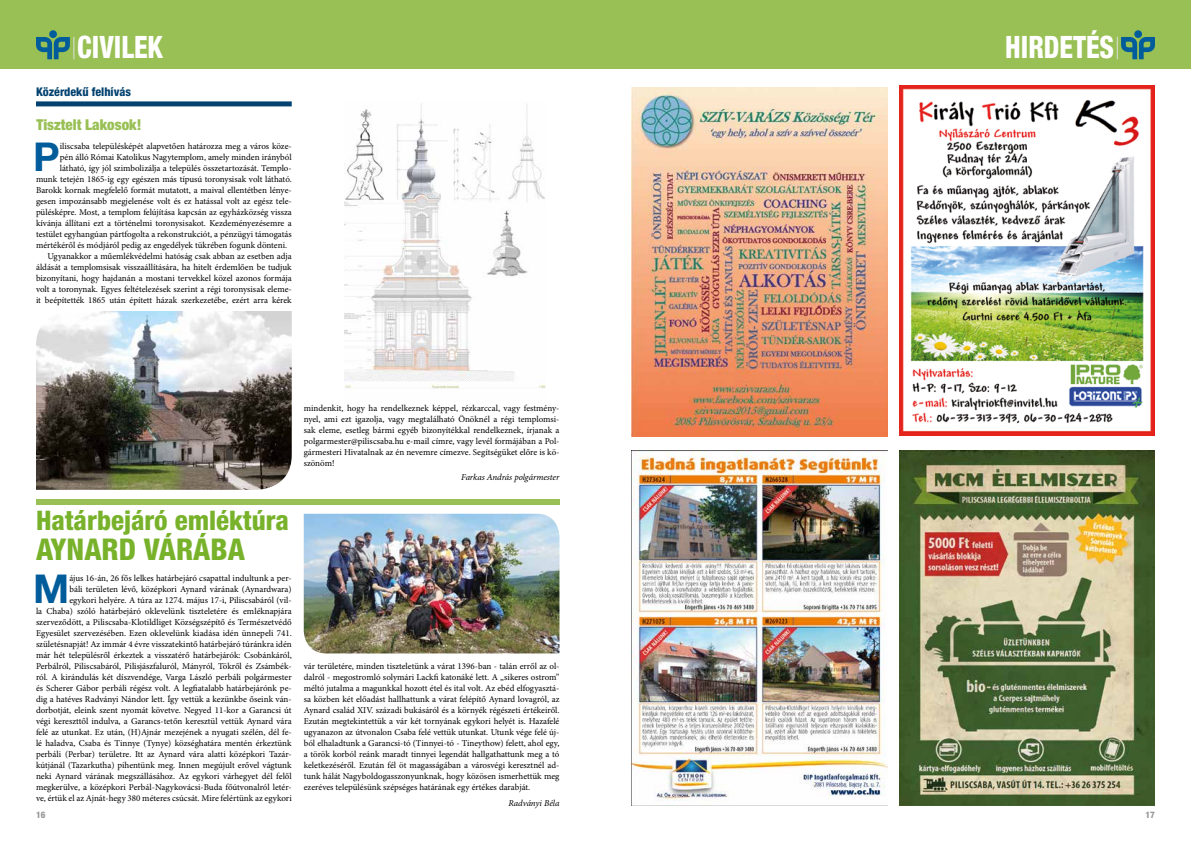
<style>
.page{position:relative;width:1191px;height:842px;background:#fff}
.page>*{position:absolute;margin:0;border:0;box-sizing:border-box;transform-origin:0 0}
.t1{font:700 39.8px "Helvetica Neue LT Pro";color:#005c9a}
.t2{font:800 condensed 30.9px "Helvetica Neue LT Pro";color:#fff;scale:.88 1}
.t3{font:800 condensed 30px "Helvetica Neue LT Pro";color:#78b22b}
.t4{font:800 condensed 27px "Helvetica Neue LT Pro";color:#78b22b}
.t5{font:900 condensed 15px "Helvetica Neue LT Pro";color:#99c055}
.t6{font:800 condensed 12px "Helvetica Neue LT Pro";color:#024270}
.t7{font:9px/11px "Minion Pro";color:#000;text-align:justify}
.t8{font:italic 9px "Minion Pro";letter-spacing:-.01em;color:#000}
.t9{font:800 condensed 9px "Helvetica Neue LT Pro";color:#98989b}
</style>
<div class="page">
<div style="left:0;top:0;width:1191px;height:68px;background:#99c055"></div>
<div style="left:1134px;top:30px;width:8px;height:8px;background:#005c9a;border-radius:50%"></div>
<div style="left:49px;top:30px;width:8px;height:8px;background:#005c9a;border-radius:50%"></div>
<svg style="left:36px;top:37px;width:38px;height:22px"></svg>
<svg style="left:1116px;top:37px;width:39px;height:22px"></svg>
<img style="left:631px;top:450px;width:256px;height:356px">
<img style="left:631px;top:87px;width:256px;height:349px">
<img style="left:304px;top:514px;width:255px;height:139px">
<div style="left:36px;top:101px;width:256px;height:5px;background:#024270"></div>
<img style="left:345px;top:104px;width:200px;height:285px">
<img style="left:36px;top:311px;width:256px;height:179px">
<div style="left:36px;top:499px;width:523px;height:6px;background:#99c055"></div>
<img style="left:899px;top:86px;width:256px;height:349px">
<img style="left:899px;top:450px;width:256px;height:356px">
<h2 class="t2" style="left:77px;top:27px;width:99px">CIVILEK</h2>
<h2 class="t2" style="left:1005px;top:28px;width:125px">HIRDETÉS</h2>
<h3 class="t6" style="left:36px;top:84px;width:96px">Közérdekű felhívás</h3>
<h3 class="t5" style="left:37px;top:115px;width:106px">Tisztelt Lakosok!</h3>
<h1 class="t1" style="left:33px;top:132px;width:28px">P</h1>
<p class="t7" style="left:60px;top:141px;width:233px">iliscsaba településképét alapvetően határozza meg a város köze-</p>
<p class="t7" style="left:60px;top:152px;width:233px">pén álló Római Katolikus Nagytemplom, amely minden irányból</p>
<p class="t7" style="left:60px;top:163px;width:233px">látható, így jól szimbolizálja a település összetartozását. Templo-</p>
<p class="t7" style="left:36px;top:174px;width:257px">munk tetején 1865-ig egy egészen más típusú toronysisak volt látható.</p>
<p class="t7" style="left:36px;top:185px;width:257px">Barokk kornak megfelelő formát mutatott, a maival ellentétben lénye-</p>
<p class="t7" style="left:36px;top:196px;width:257px">gesen impozánsabb megjelenése volt és ez hatással volt az egész tele-</p>
<p class="t7" style="left:36px;top:207px;width:257px">pülésképre. Most, a templom felújítása kapcsán az egyházközség vissza</p>
<p class="t7" style="left:36px;top:218px;width:257px">kívánja állítani ezt a történelmi toronysisakot. Kezdeményezésemre a</p>
<p class="t7" style="left:36px;top:229px;width:257px">testület egyhangúan pártfogolta a rekonstrukciót, a pénzügyi támogatás</p>
<p class="t7" style="left:36px;top:240px;width:253px">mértékéről és módjáról pedig az engedélyek tükrében fogunk dönteni.</p>
<p class="t7" style="left:47px;top:251px;width:246px">Ugyanakkor a műemlékvédelmi hatóság csak abban az esetben adja</p>
<p class="t7" style="left:36px;top:262px;width:257px">áldását a templomsisak visszaállítására, ha hitelt érdemlően be tudjuk</p>
<p class="t7" style="left:36px;top:273px;width:257px">bizonyítani, hogy hajdanán a mostani tervekkel közel azonos formája</p>
<p class="t7" style="left:36px;top:284px;width:257px">volt a toronynak. Egyes feltételezések szerint a régi toronysisak eleme-</p>
<p class="t7" style="left:36px;top:295px;width:257px">it beépítették 1865 után épített házak szerkezetébe, ezért arra kérek</p>
<h3 class="t4" style="left:36px;top:504px;width:254px">Határbejáró emléktúra</h3>
<h3 class="t3" style="left:36px;top:531px;width:210px">AYNARD VÁRÁBA</h3>
<h1 class="t1" style="left:33px;top:564px;width:38px">M</h1>
<p class="t7" style="left:36px;top:572px;width:257px;text-align:right">ájus 16-án, 26 fős lelkes határbejáró csapattal indultunk a per-<br>báli területen lévő, középkori Aynard várának (Aynardwara)<br>egykori helyére. A túra az 1274. május 17-i, Piliscsabáról (vil-<br>la Chaba) szóló határbejáró oklevelünk tiszteletére és emléknapjára szerveződött, a Piliscsaba-Klotildliget Községszépítő és Természetvédő Egyesület szervezésében. Ezen oklevelünk kiadása idén ünnepeli 741. születésnapját! Az immár 4 évre visszatekintő határbejáró túránkra idén már hét településről érkeztek a visszatérő határbejárók: Csobánkáról, Perbálról, Piliscsabáról, Pilisjászfaluról, Mányról, Tökről és Zsámbék&shy;ról. A kirándulás két díszvendége, Varga László perbáli polgármester és Scherer Gábor perbáli régész volt. A legfiatalabb határbejárónk pe&shy;dig a hatéves Radványi Nándor lett. Így vettük a kezünkbe őseink ván&shy;dorbotját, eleink szent nyomát követve. Negyed 11-kor a Garancsi út végi kereszttől indulva, a Garancs-tetőn keresztül vettük Aynard vára felé az utunkat. Ez után, (H)Ajnár mezejének a nyugati szélén, dél fe&shy;lé haladva, Csaba és Tinnye (Tynye) községhatára mentén érkeztünk perbáli (Perbar) területre. Itt az Aynard vára alatti középkori Tazár&shy;kútjánál (Tazarkutha) pihentünk meg. Innen megújult erővel vágtunk neki Aynard várának megszállásához. Az egykori várhegyet dél felől megkerülve, a középkori Perbál-Nagykovácsi-Buda főútvonalról letér&shy;ve, értük el az Ajnát-hegy 380 méteres csúcsát. Mire felértünk az egykori</p>
<p class="t9" style="left:36px;top:810px;width:11px">16</p>
<p class="t7" style="left:304px;top:403px;width:257px">mindenkit, hogy ha rendelkeznek képpel, rézkarccal, vagy festmén - nyel, ami ezt igazolja, vagy megtalálható Önöknél a régi templomsi&shy;sak eleme, esetleg bármi egyéb bizonyítékkal rendelkeznek, írjanak a polgarmester@piliscsaba.hu e-mail címre, vagy levél formájában a Pol&shy;gármesteri Hivatalnak az én nevemre címezve. Segítségüket előre is kö&shy;szönöm!</p>
<p class="t8" style="left:461px;top:471px;width:100px">Farkas András polgármester</p>
<p class="t7" style="left:304px;top:660px;width:257px">vár területére, minden tiszteletünk a várat 1396-ban - talán erről az ol&shy;dalról - megostromló solymári Lackfi katonáké lett. A „sikeres ostrom” méltó jutalma a magunkkal hozott étel és ital volt. Az ebéd elfogyasztá&shy;sa közben két előadást hallhattunk a várat felépítő Aynard lovagról, az Aynard család XIV. századi bukásáról és a környék régészeti értékeiről.<br>Ezután megtekintettük a vár két tornyának egykori helyét is. Hazafelé ugyanazon az útvonalon Csaba felé vettük utunkat. Utunk vége felé új&shy;ból elhaladtunk a Garancsi-tó (Tinnyei-tó - Tineythow) felett, ahol egy, a török korból reánk maradt tinnyei legendát hallgathattunk meg a tó keletkezéséről. Ezután fél öt magasságában a városvégi keresztnél ad&shy;tunk hálát Nagyboldogasszonyunknak, hogy közösen ismerhettük meg ezeréves településünk szépséges határának egy értékes darabját.</p>
<p class="t8" style="left:508px;top:797px;width:52px">Radványi Béla</p>
<p class="t9" style="left:1145px;top:810px;width:11px">17</p>
</div>
